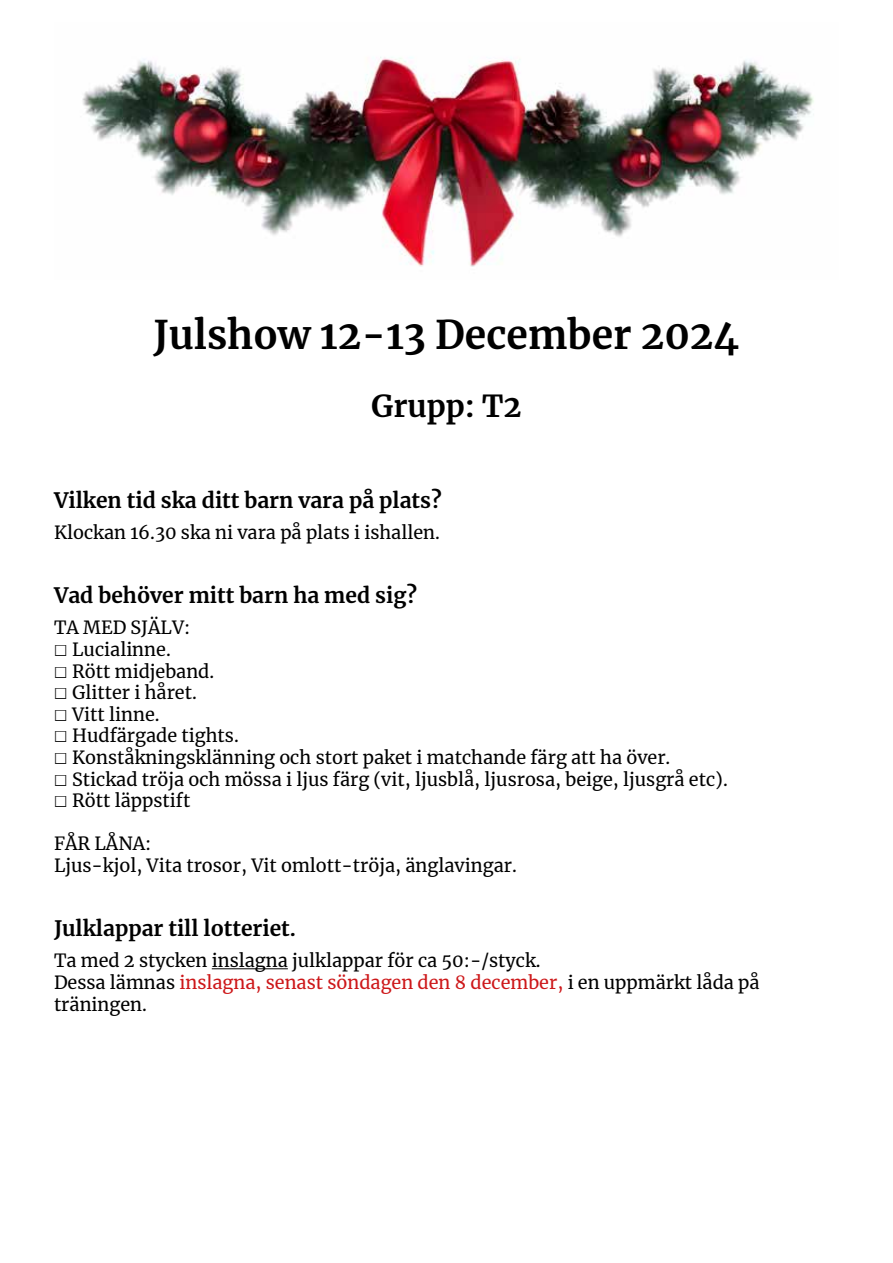
<style>
.page{position:relative;width:893px;height:1263px;background:#fff}
.page>*{position:absolute;margin:0;border:0;box-sizing:border-box;transform-origin:0 0}
.t1{font:700 39px "Merriweather";color:#000}
.t2{font:700 30px "Merriweather";color:#000}
.t3{font:700 21px "Merriweather";color:#000}
.t4{font:18px/21.6px "Merriweather";color:#000}
.s1{font-family:"Arial Unicode MS"}
.s2{color:#cd1719}
</style>
<div class="page">
<img style="left:82px;top:57px;width:732px;height:210px">
<hr style="left:212px;top:968px;width:76px;height:1px;background:#000">
<h1 class="t1" style="left:154px;top:308px;width:587px">Julshow 12-13 December 2024</h1>
<h2 class="t2" style="left:371px;top:385px;width:152px">Grupp: T2</h2>
<p class="t3" style="left:54px;top:486px;width:389px">Vilken tid ska ditt barn vara på plats?</p>
<p class="t4" style="left:54px;top:521px;width:387px">Klockan 16.30 ska ni vara på plats i ishallen.</p>
<p class="t3" style="left:54px;top:581px;width:365px">Vad behöver mitt barn ha med sig?</p>
<p class="t4" style="left:54px;top:616px;width:675px">TA MED SJÄLV:<br><span class="s1">☐</span> Lucialinne.<br><span class="s1">☐</span> Rött midjeband.<br><span class="s1">☐</span> Glitter i håret.<br><span class="s1">☐</span> Vitt linne.<br><span class="s1">☐</span> Hudfärgade tights.<br><span class="s1">☐</span> Konståkningsklänning och stort paket i matchande färg att ha över.<br><span class="s1">☐</span> Stickad tröja och mössa i ljus färg (vit, ljusblå, ljusrosa, beige, ljusgrå etc). <span class="s1">☐</span> Rött läppstift</p>
<p class="t4" style="left:54px;top:832px;width:464px">FÅR LÅNA:<br>Ljus-kjol, Vita trosor, Vit omlott-tröja, änglavingar.</p>
<p class="t3" style="left:54px;top:914px;width:244px">Julklappar till lotteriet.</p>
<p class="t4" style="left:54px;top:949px;width:707px">Ta med 2 stycken inslagna julklappar för ca 50:-/styck.<br>Dessa lämnas <span class="s2">inslagna, senast söndagen den 8 december,</span> i en uppmärkt låda på träningen.</p>
</div>
